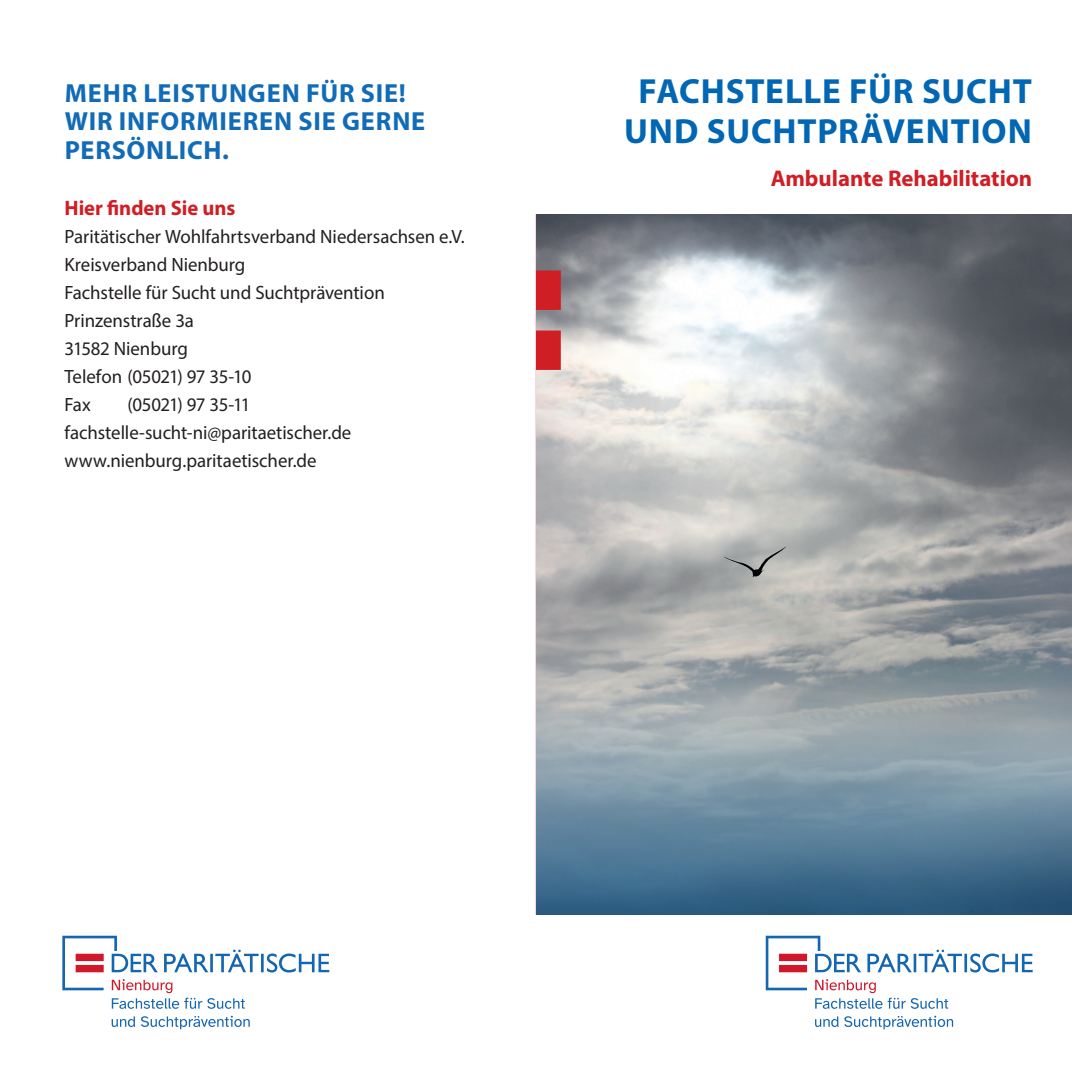
<style>
.page{position:relative;width:1072px;height:1072px;background:#fff}
.page>*{position:absolute;margin:0;border:0;box-sizing:border-box;transform-origin:0 0}
.t1{font:700 35px/40.2px "Myriad Pro";letter-spacing:.02em;color:#0166b3;text-align:center}
.t2{font:700 26.25px/28px "Myriad Pro";letter-spacing:.03em;color:#116bb6}
.t3{font:700 22.75px "Myriad Pro";color:#d01e25}
.t4{font:700 21px "Myriad Pro";color:#d01e25}
.t5{font:19.25px/28px "Myriad Pro";letter-spacing:-.005em;color:#231f20}
</style>
<div class="page">
<img style="left:536px;top:214px;width:535px;height:441px">
<svg style="left:536px;top:270px;width:25px;height:100px;background:#c4383f"></svg>
<svg style="left:536px;top:655px;width:535px;height:259px;background:#768f9f"></svg>
<svg style="left:62px;top:935px;width:267px;height:73px"></svg>
<svg style="left:112px;top:1015px;width:138px;height:14px"></svg>
<svg style="left:765px;top:935px;width:267px;height:73px"></svg>
<svg style="left:815px;top:1015px;width:138px;height:14px"></svg>
<h2 class="t2" style="left:65px;top:79px;width:362px">MEHR LEISTUNGEN FÜR SIE!<br>WIR INFORMIEREN SIE GERNE<br>PERSÖNLICH.</h2>
<p class="t4" style="left:64px;top:194px;width:172px">Hier finden Sie uns</p>
<p class="t5" style="left:64px;top:222px;width:402px">Paritätischer Wohlfahrtsverband Niedersachsen e.V.<br>Kreisverband Nienburg<br>Fachstelle für Sucht und Suchtprävention<br>Prinzenstraße 3a<br>31582 Nienburg<br>Telefon (05021) 97 35-10<br>Fax</p>
<p class="t5" style="left:64px;top:390px;width:288px;text-indent:63px">(05021) 97 35-11 fachstelle-sucht-ni@paritaetischer.de www.nienburg.paritaetischer.de</p>
<h1 class="t1" style="left:624px;top:70px;width:409px">FACHSTELLE FÜR SUCHT<br>UND SUCHTPRÄVENTION</h1>
<p class="t3" style="left:770px;top:164px;width:263px">Ambulante Rehabilitation</p>
</div>
